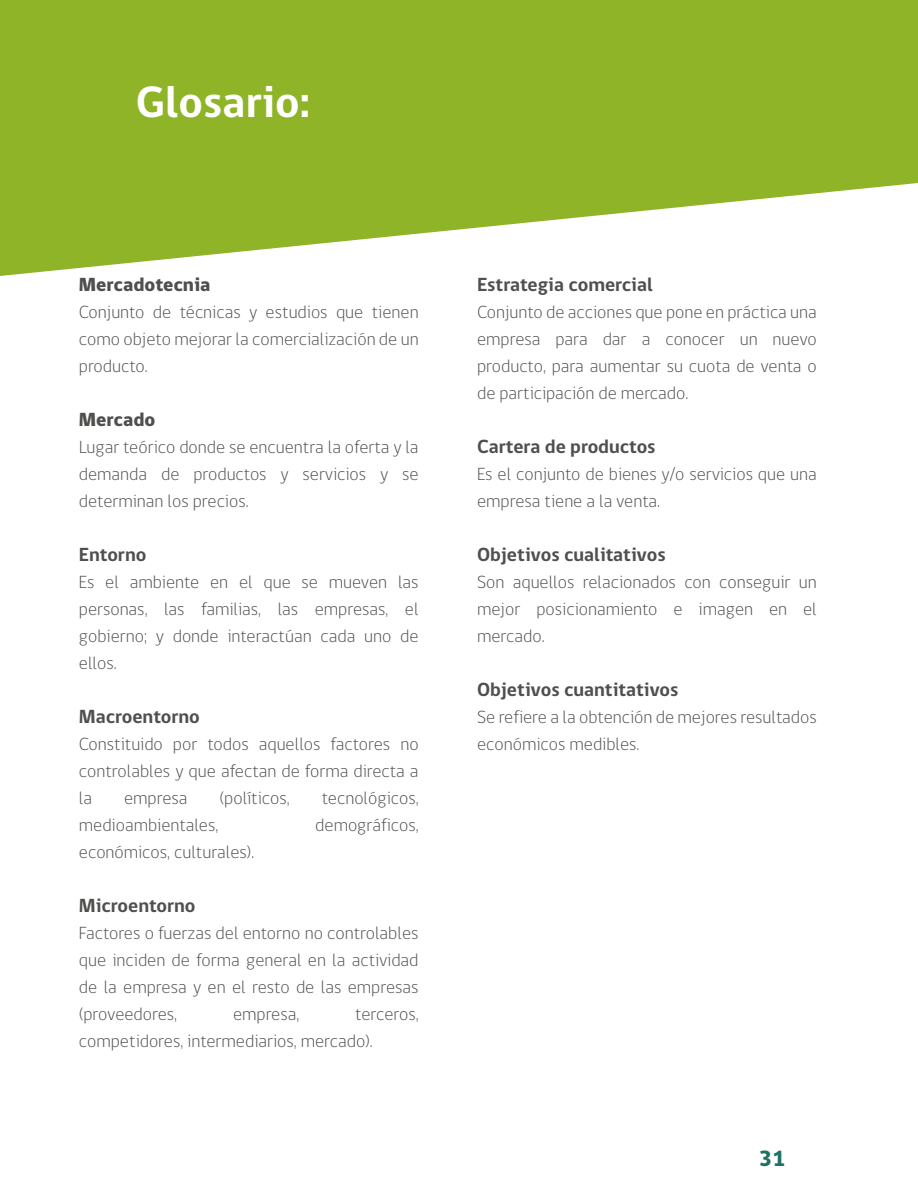
<style>
.page{position:relative;width:918px;height:1188px;background:#fff}
.page>*{position:absolute;margin:0;border:0;box-sizing:border-box;transform-origin:0 0}
.t1{font:700 45px "gob CL";color:#fff}
.t2{font:800 22.5px "gob CL";color:#1c7364}
.t3{font:700 19.5px "gob CL";color:#4e504d}
.t4{font:800 19.5px "gob CL";color:#4e504d}
.t5{font:300 18px/27px "gob CL";color:#4e504d;text-align:justify}
</style>
<div class="page">
<svg style="left:0;top:0;width:918px;height:276px;fill:#8fb428"></svg>
<h1 class="t1" style="left:136px;top:71px;width:176px">Glosario:</h1>
<p class="t4" style="left:79px;top:271px;width:133px">Mercadotecnia</p>
<p class="t5" style="left:79px;top:299px;width:341px">Conjunto de técnicas y estudios que tienen como objeto mejorar la comercialización de un producto.</p>
<p class="t4" style="left:79px;top:406px;width:78px">Mercado</p>
<p class="t5" style="left:79px;top:434px;width:341px">Lugar teórico donde se encuentra la oferta y la demanda de productos y servicios y se determinan los precios.</p>
<p class="t3" style="left:79px;top:541px;width:69px">Entorno</p>
<p class="t5" style="left:79px;top:569px;width:341px">Es el ambiente en el que se mueven las personas, las familias, las empresas, el gobierno; y donde interactúan cada uno de ellos.</p>
<p class="t3" style="left:79px;top:703px;width:122px">Macroentorno</p>
<p class="t5" style="left:79px;top:731px;width:341px">Constituido por todos aquellos factores no controlables y que afectan de forma directa a la</p>
<p class="t5" style="left:124px;top:785px;width:65px">empresa</p>
<p class="t5" style="left:220px;top:785px;width:72px">(políticos,</p>
<p class="t5" style="left:322px;top:785px;width:98px">tecnológicos,</p>
<p class="t5" style="left:79px;top:812px;width:141px">medioambientales,</p>
<p class="t5" style="left:315px;top:812px;width:105px">demográficos,</p>
<p class="t5" style="left:79px;top:839px;width:177px">económicos, culturales).</p>
<p class="t3" style="left:79px;top:892px;width:118px">Microentorno</p>
<p class="t5" style="left:79px;top:920px;width:341px">Factores o fuerzas del entorno no controlables que inciden de forma general en la actividad de la empresa y en el resto de las empresas (proveedores,</p>
<p class="t5" style="left:79px;top:1001px;width:341px;text-indent:276px">terceros, competidores, intermediarios, mercado).</p>
<p class="t5" style="left:233px;top:1001px;width:68px">empresa,</p>
<p class="t3" style="left:477px;top:271px;width:177px">Estrategia comercial</p>
<p class="t5" style="left:477px;top:299px;width:341px">Conjunto de acciones que pone en práctica una empresa para dar a conocer un nuevo producto, para aumentar su cuota de venta o de participación de mercado.</p>
<p class="t3" style="left:477px;top:433px;width:180px">Cartera de productos</p>
<p class="t5" style="left:477px;top:461px;width:341px">Es el conjunto de bienes y/o servicios que una empresa tiene a la venta.</p>
<p class="t3" style="left:477px;top:541px;width:190px">Objetivos cualitativos</p>
<p class="t5" style="left:477px;top:569px;width:341px">Son aquellos relacionados con conseguir un mejor posicionamiento e imagen en el mercado.</p>
<p class="t3" style="left:477px;top:676px;width:203px">Objetivos cuantitativos</p>
<p class="t5" style="left:477px;top:704px;width:341px">Se refiere a la obtención de mejores resultados económicos medibles.</p>
<p class="t2" style="left:759px;top:1143px;width:28px">31</p>
</div>
